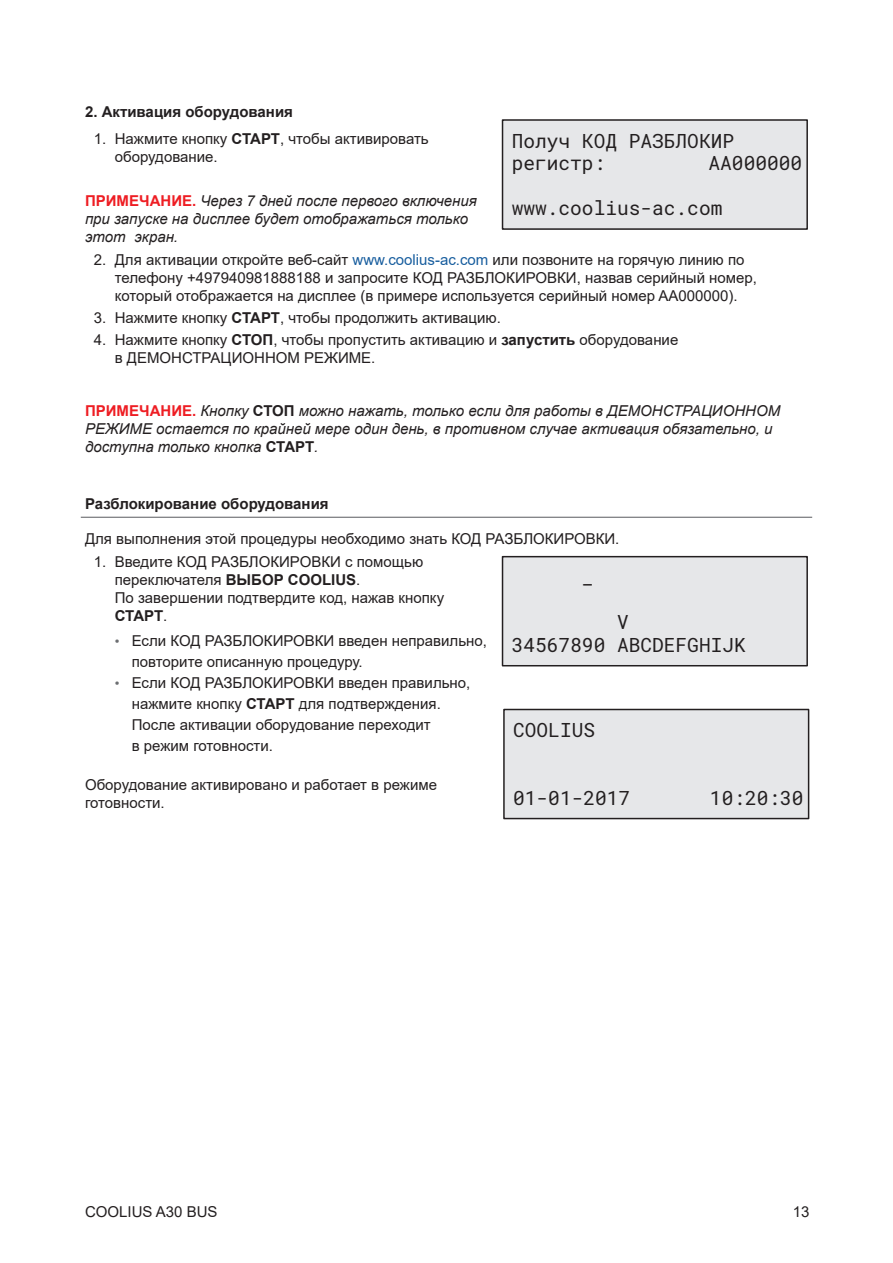
<style>
.page{position:relative;width:893px;height:1263px;background:#fff}
.page>*{position:absolute;margin:0;border:0;box-sizing:border-box;transform-origin:0 0}
.t1{font:19.5px/22.5px "Roboto Mono";color:#231f20}
.t2{font:15px/18px "Arial";color:#231f20}
.t3{font:italic 15px/18px "Arial";color:#231f20}
.t4{font:700 15px "Arial";color:#231f20}
.s1{font-weight:700}
.s2{font-weight:700;font-style:normal;color:#ee1d23}
.s3{color:#175d9e}
.s4{font-weight:700;font-style:normal}
.s5{font-size:13.5px;color:#6c6e71}
</style>
<div class="page">
<hr style="left:81px;top:517px;width:731px;height:1px;background:#6c6d70">
<div style="left:502px;top:120px;width:305px;height:109px;background:#e6e7e9"></div>
<div style="left:502px;top:119px;width:306px;height:111px;border:2px solid #231f20"></div>
<div style="left:502px;top:557px;width:305px;height:109px;background:#e6e7e9"></div>
<div style="left:502px;top:556px;width:306px;height:110px;border:2px solid #231f20"></div>
<div style="left:504px;top:709px;width:305px;height:109px;background:#e6e7e9"></div>
<div style="left:503px;top:709px;width:306px;height:110px;border:2px solid #231f20"></div>
<p class="t4" style="left:85px;top:101px;width:209px">2. Активация оборудования</p>
<p class="t2" style="left:115px;top:129px;width:315px;text-indent:-21px">1. Нажмите кнопку <span class="s1">СТАРТ</span>, чтобы активировать оборудование.</p>
<p class="t3" style="left:85px;top:192px;width:393px"><span class="s2">ПРИМЕЧАНИЕ.</span> Через 7 дней после первого включения при запуске на дисплее будет отображаться только этот экран.</p>
<p class="t2" style="left:115px;top:250px;width:644px;text-indent:-21px">2. Для активации откройте веб-сайт <span class="s3">www.coolius-ac.com</span> или позвоните на горячую линию по телефону +497940981888188 и запросите КОД РАЗБЛОКИРОВКИ, назвав серийный номер, который отображается на дисплее (в примере используется серийный номер AA000000).</p>
<p class="t2" style="left:94px;top:308px;width:409px">3. Нажмите кнопку <span class="s1">СТАРТ</span>, чтобы продолжить активацию.</p>
<p class="t2" style="left:115px;top:331px;width:565px;text-indent:-21px">4. Нажмите кнопку <span class="s1">СТОП</span>, чтобы пропустить активацию и <span class="s1">запустить</span> оборудование в ДЕМОНСТРАЦИОННОМ РЕЖИМЕ.</p>
<p class="t3" style="left:85px;top:402px;width:697px"><span class="s2">ПРИМЕЧАНИЕ.</span> Кнопку <span class="s4">СТОП</span> можно нажать, только если для работы в ДЕМОНСТРАЦИОННОМ<br>РЕЖИМЕ остается по крайней мере один день, в противном случае активация обязательно, и доступна только кнопка <span class="s4">СТАРТ</span>.</p>
<h1 class="t1" style="left:512px;top:129px;width:224px">Получ КОД РАЗБЛОКИР регистр:</h1>
<h1 class="t1" style="left:709px;top:151px;width:95px">AA000000</h1>
<h1 class="t1" style="left:512px;top:196px;width:212px">www.coolius-ac.com</h1>
<p class="t4" style="left:85px;top:493px;width:245px">Разблокирование оборудования</p>
<p class="t2" style="left:85px;top:530px;width:536px">Для выполнения этой процедуры необходимо знать КОД РАЗБЛОКИРОВКИ.</p>
<p class="t2" style="left:115px;top:552px;width:331px;text-indent:-21px">1. Введите КОД РАЗБЛОКИРОВКИ с помощью переключателя <span class="s1">ВЫБОР COOLIUS</span>.<br>По завершении подтвердите код, нажав кнопку<br><span class="s1">СТАРТ</span>.</p>
<p class="t2" style="left:132px;top:630px;width:357px;line-height:21px;text-indent:-17px"><span class="s5">•</span> Если КОД РАЗБЛОКИРОВКИ введен неправильно, повторите описанную процедуру.</p>
<p class="t2" style="left:132px;top:672px;width:340px;line-height:21px;text-indent:-17px"><span class="s5">•</span> Если КОД РАЗБЛОКИРОВКИ введен правильно, нажмите кнопку <span class="s1">СТАРТ</span> для подтверждения.<br>После активации оборудование переходит<br>в режим готовности.</p>
<p class="t2" style="left:85px;top:775px;width:353px">Оборудование активировано и работает в режиме готовности.</p>
<h1 class="t1" style="left:582px;top:565px;width:13px">_</h1>
<h1 class="t1" style="left:512px;top:610px;width:235px;text-indent:105px">V<br>34567890 ABCDEFGHIJK</h1>
<h1 class="t1" style="left:513px;top:718px;width:83px">COOLIUS</h1>
<h1 class="t1" style="left:513px;top:786px;width:119px">01-01-2017</h1>
<h1 class="t1" style="left:710px;top:786px;width:95px">10:20:30</h1>
<p class="t2" style="left:85px;top:1202px;width:134px">COOLIUS A30 BUS</p>
<p class="t2" style="left:793px;top:1202px;width:18px">13</p>
</div>
